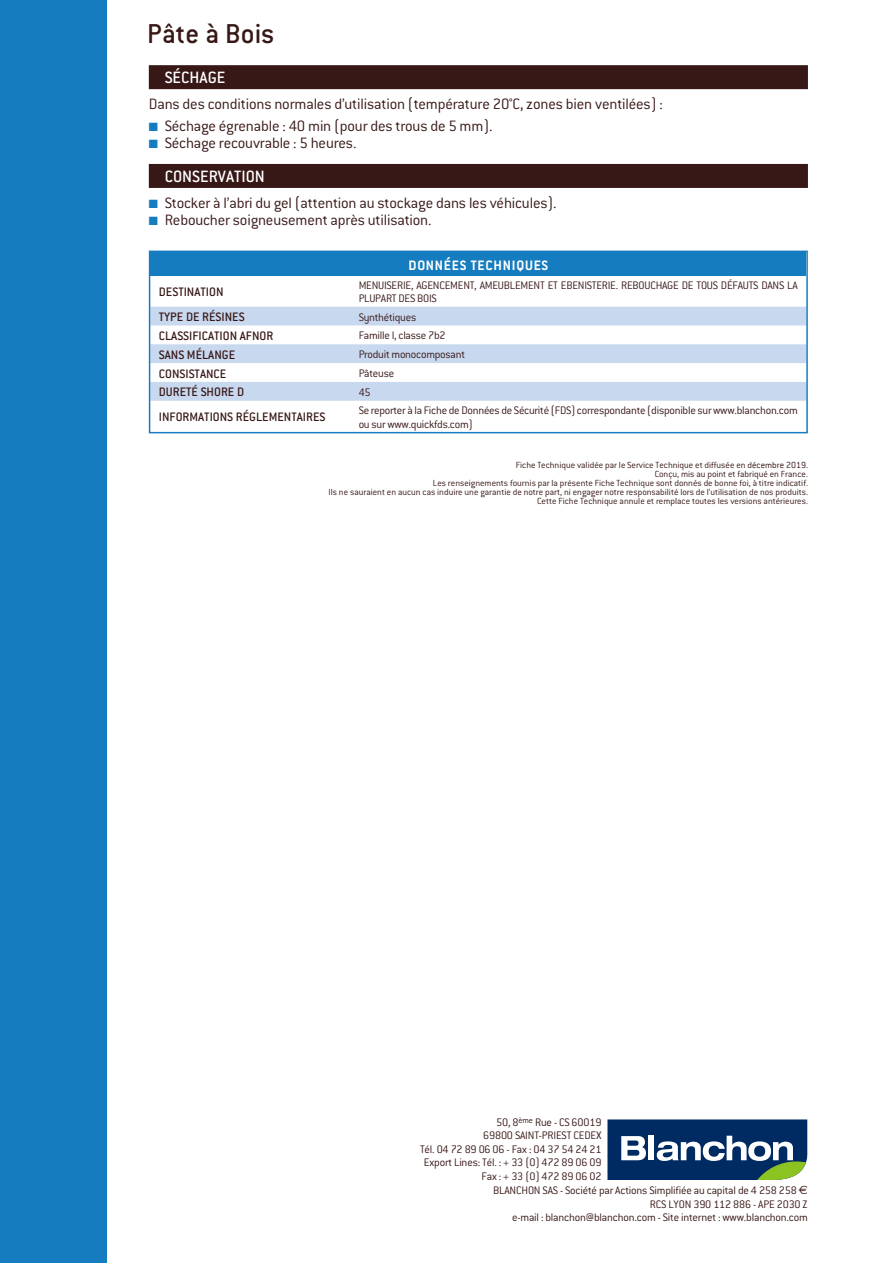
<style>
.page{position:relative;width:893px;height:1263px;background:#fff}
.page>*{position:absolute;margin:0;border:0;box-sizing:border-box;transform-origin:0 0}
.t1{font:500 30px "Conduit ITC";color:#381817}
.t2{font:500 18px "Conduit ITC";color:#fff}
.t3{font:300 16.5px "Conduit ITC";letter-spacing:-.01em;color:#381817}
.t4{font:700 15px "Conduit ITC";letter-spacing:.05em;color:#fff}
.t5{font:500 13.5px "Conduit ITC";color:#381817}
.t6{font:300 12px/13.5px "Conduit ITC";letter-spacing:-.02em;color:#381817}
.t7{font:300 9.75px/9px "Conduit ITC";color:#381817;text-align:right}
.s1{color:#157cc0}
.s2{font-family:"Euro Sans";font-weight:400}
</style>
<div class="page">
<div style="left:0;top:0;width:106px;height:1263px;background:#157cc0"></div>
<div style="left:150px;top:252px;width:656px;height:24px;background:#157cc0"></div>
<svg style="left:152px;top:307px;width:653px;height:94px;fill:#c8d8ee"></svg>
<div style="left:149px;top:251px;width:659px;height:182px;border:2px solid #157cc0"></div>
<div style="left:149px;top:65px;width:659px;height:24px;background:#381817"></div>
<div style="left:149px;top:164px;width:659px;height:24px;background:#381817"></div>
<svg style="left:607px;top:1119px;width:201px;height:61px"></svg>
<h1 class="t1" style="left:147px;top:16px;width:129px">Pâte à Bois</h1>
<h2 class="t2" style="left:165px;top:68px;width:62px">SÉCHAGE</h2>
<h3 class="t3" style="left:149px;top:95px;width:515px">Dans des conditions normales d’utilisation (température 20°C, zones bien ventilées) :</h3>
<h3 class="t3" style="left:149px;top:117px;width:345px"><span class="s1">■</span> Séchage égrenable : 40 min (pour des trous de 5 mm).</h3>
<h3 class="t3" style="left:149px;top:134px;width:209px"><span class="s1">■</span> Séchage recouvrable : 5 heures.</h3>
<h2 class="t2" style="left:165px;top:166px;width:102px">CONSERVATION</h2>
<h3 class="t3" style="left:149px;top:194px;width:409px"><span class="s1">■</span> Stocker à l’abri du gel (attention au stockage dans les véhicules).</h3>
<h3 class="t3" style="left:149px;top:211px;width:284px"><span class="s1">■</span> Reboucher soigneusement après utilisation.</h3>
<p class="t4" style="left:408px;top:256px;width:141px">DONNÉES TECHNIQUES</p>
<p class="t5" style="left:159px;top:284px;width:66px">DESTINATION</p>
<p class="t6" style="left:359px;top:278px;width:441px">MENUISERIE, AGENCEMENT, AMEUBLEMENT ET EBENISTERIE. REBOUCHAGE DE TOUS DÉFAUTS DANS LA<br>PLUPART DES BOIS</p>
<p class="t5" style="left:159px;top:309px;width:87px">TYPE DE RÉSINES</p>
<p class="t6" style="left:359px;top:310px;width:59px">Synthétiques</p>
<p class="t5" style="left:159px;top:328px;width:116px">CLASSIFICATION AFNOR</p>
<p class="t6" style="left:359px;top:329px;width:88px">Famille I, classe 7b2</p>
<p class="t5" style="left:159px;top:347px;width:78px">SANS MÉLANGE</p>
<p class="t6" style="left:359px;top:348px;width:108px">Produit monocomposant</p>
<p class="t5" style="left:159px;top:366px;width:69px">CONSISTANCE</p>
<p class="t6" style="left:359px;top:367px;width:37px">Pâteuse</p>
<p class="t5" style="left:159px;top:385px;width:87px">DURETÉ SHORE D</p>
<p class="t6" style="left:359px;top:385px;width:13px">45</p>
<p class="t5" style="left:159px;top:410px;width:168px">INFORMATIONS RÉGLEMENTAIRES</p>
<p class="t6" style="left:359px;top:404px;width:441px">Se reporter à la Fiche de Données de Sécurité (FDS) correspondante (disponible sur www.blanchon.com ou sur www.quickfds.com)</p>
<p class="t7" style="left:329px;top:460px;width:481px">Fiche Technique validée par le Service Technique et diffusée en décembre 2019.<br>Conçu, mis au point et fabriqué en France.<br>Les renseignements fournis par la présente Fiche Technique sont donnés de bonne foi, à titre indicatif.<br>Ils ne sauraient en aucun cas induire une garantie de notre part, ni engager notre responsabilité lors de l’utilisation de nos produits.<br>Cette Fiche Technique annule et remplace toutes les versions antérieures.</p>
<p class="t6" style="left:496px;top:1115px;width:107px">50, 8<sup>ème</sup> Rue - CS 60019</p>
<p class="t6" style="left:483px;top:1129px;width:120px">69800 SAINT-PRIEST CEDEX</p>
<p class="t6" style="left:420px;top:1142px;width:183px">Tél. 04 72 89 06 06 - Fax : 04 37 54 24 21</p>
<p class="t6" style="left:424px;top:1156px;width:179px">Export Lines: Tél. : + 33 (0) 472 89 06 09</p>
<p class="t6" style="left:482px;top:1169px;width:121px">Fax : + 33 (0) 472 89 06 02</p>
<p class="t6" style="left:493px;top:1183px;width:316px">BLANCHON SAS - Société par Actions Simplifiée au capital de 4 258 258 <span class="s2">€</span></p>
<p class="t6" style="left:650px;top:1197px;width:160px">RCS LYON 390 112 886 - APE 2030 Z</p>
<p class="t6" style="left:512px;top:1210px;width:297px">e-mail : blanchon@blanchon.com - Site internet : www.blanchon.com</p>
</div>
